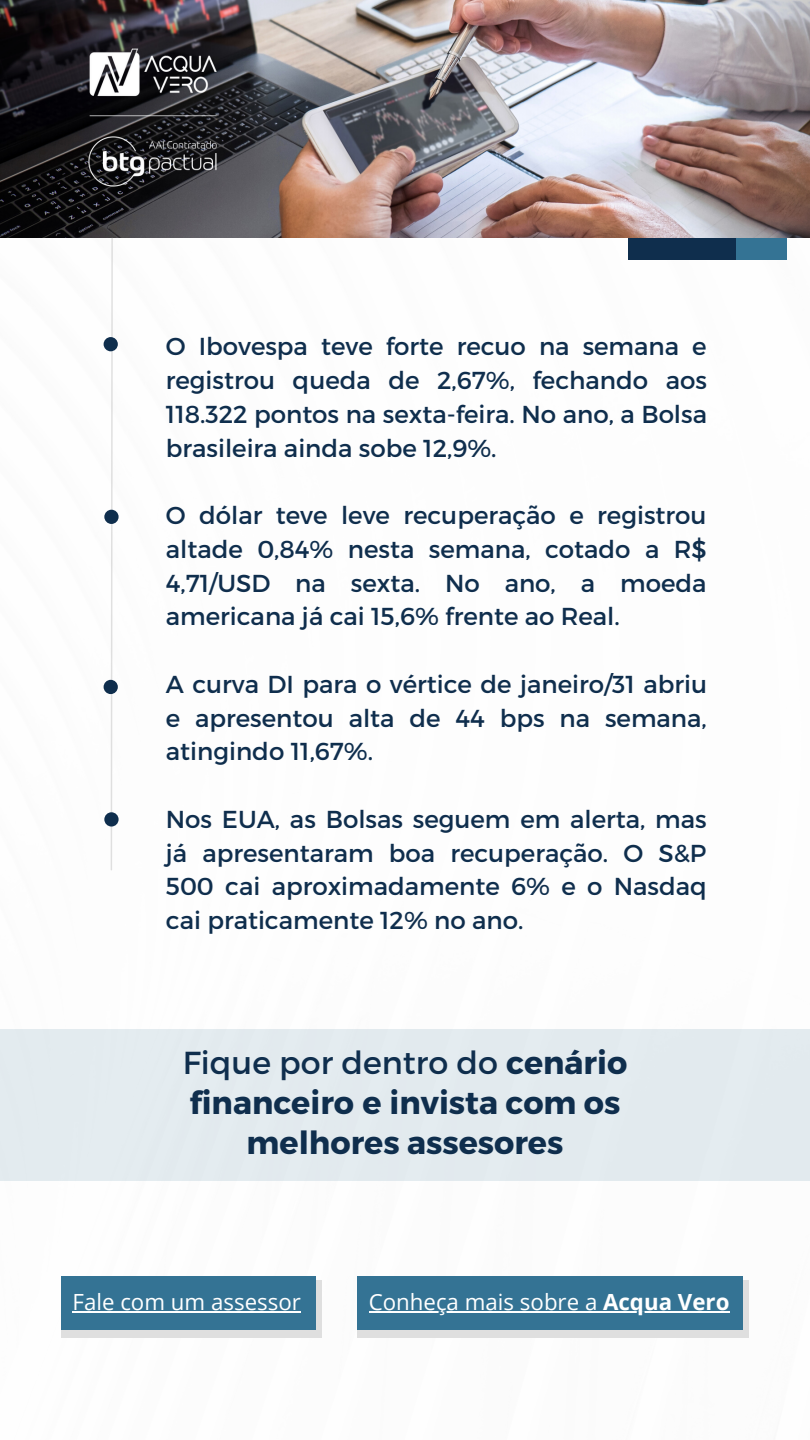
<style>
.page{position:relative;width:810px;height:1440px;background:#fff}
.page>*{position:absolute;margin:0;border:0;box-sizing:border-box;transform-origin:0 0}
.t1{font:700 31.8px/39.7px "Montserrat";color:#0f2e4d;text-align:center}
.t2{font:24.5px/33.8px "Montserrat";color:#0f2e4d;text-align:justify}
.t3{font:22.3px "Open Sans";color:#fff}
.s1{font-weight:400}
.s2{font-weight:700}
</style>
<div class="page">
<div style="left:736px;top:161px;width:51px;height:98px;background:#347394"></div>
<div style="left:628px;top:161px;width:108px;height:98px;background:#0f2e4d"></div>
<img style="left:0;top:0;width:810px;height:238px">
<img style="left:63px;top:27px;width:179px;height:193px">
<svg style="left:110px;top:237px;width:4px;height:634px"></svg>
<div style="left:104px;top:337px;width:14px;height:14px;background:#0f2e4d;border-radius:50%"></div>
<div style="left:104px;top:510px;width:15px;height:14px;background:#0f2e4d;border-radius:50%"></div>
<div style="left:104px;top:680px;width:14px;height:14px;background:#0f2e4d;border-radius:50%"></div>
<div style="left:104px;top:812px;width:15px;height:15px;background:#0f2e4d;border-radius:50%"></div>
<div style="left:0;top:1029px;width:810px;height:152px;background:#e2eaee"></div>
<div style="left:61px;top:1280px;width:261px;height:58px;background:#dfdfdf"></div>
<div style="left:61px;top:1277px;width:254px;height:53px;background:#347394"></div>
<div style="left:357px;top:1280px;width:391px;height:58px;background:#dfdfdf"></div>
<div style="left:357px;top:1277px;width:385px;height:53px;background:#347394"></div>
<hr style="left:73px;top:1312px;width:228px;height:1px;background:#fff">
<hr style="left:369px;top:1312px;width:228px;height:1px;background:#fff">
<hr style="left:597px;top:1312px;width:132px;height:1px;background:#fff">
<p class="t2" style="left:166px;top:329px;width:543px">O Ibovespa teve forte recuo na semana e registrou queda de 2,67%, fechando aos 118.322 pontos na sexta-feira. No ano, a Bolsa brasileira ainda sobe 12,9%.</p>
<p class="t2" style="left:166px;top:497px;width:542px">O dólar teve leve recuperação e registrou altade 0,84% nesta semana, cotado a R$ 4,71/USD na sexta. No ano, a moeda americana já cai 15,6% frente ao Real.</p>
<p class="t2" style="left:166px;top:666px;width:543px">A curva DI para o vértice de janeiro/31 abriu e apresentou alta de 44 bps na semana, atingindo 11,67%.</p>
<p class="t2" style="left:166px;top:801px;width:543px">Nos EUA, as Bolsas seguem em alerta, mas já apresentaram boa recuperação. O S&amp;P 500 cai aproximadamente 6% e o Nasdaq cai praticamente 12% no ano.</p>
<p class="t1" style="left:183px;top:1041px;width:446px"><span class="s1">Fique por dentro do</span> cenário financeiro e invista com os melhores assesores</p>
<p class="t3" style="left:73px;top:1286px;width:230px">Fale com um assessor</p>
<p class="t3" style="left:369px;top:1286px;width:362px">Conheça mais sobre a <span class="s2">Acqua Vero</span></p>
</div>
